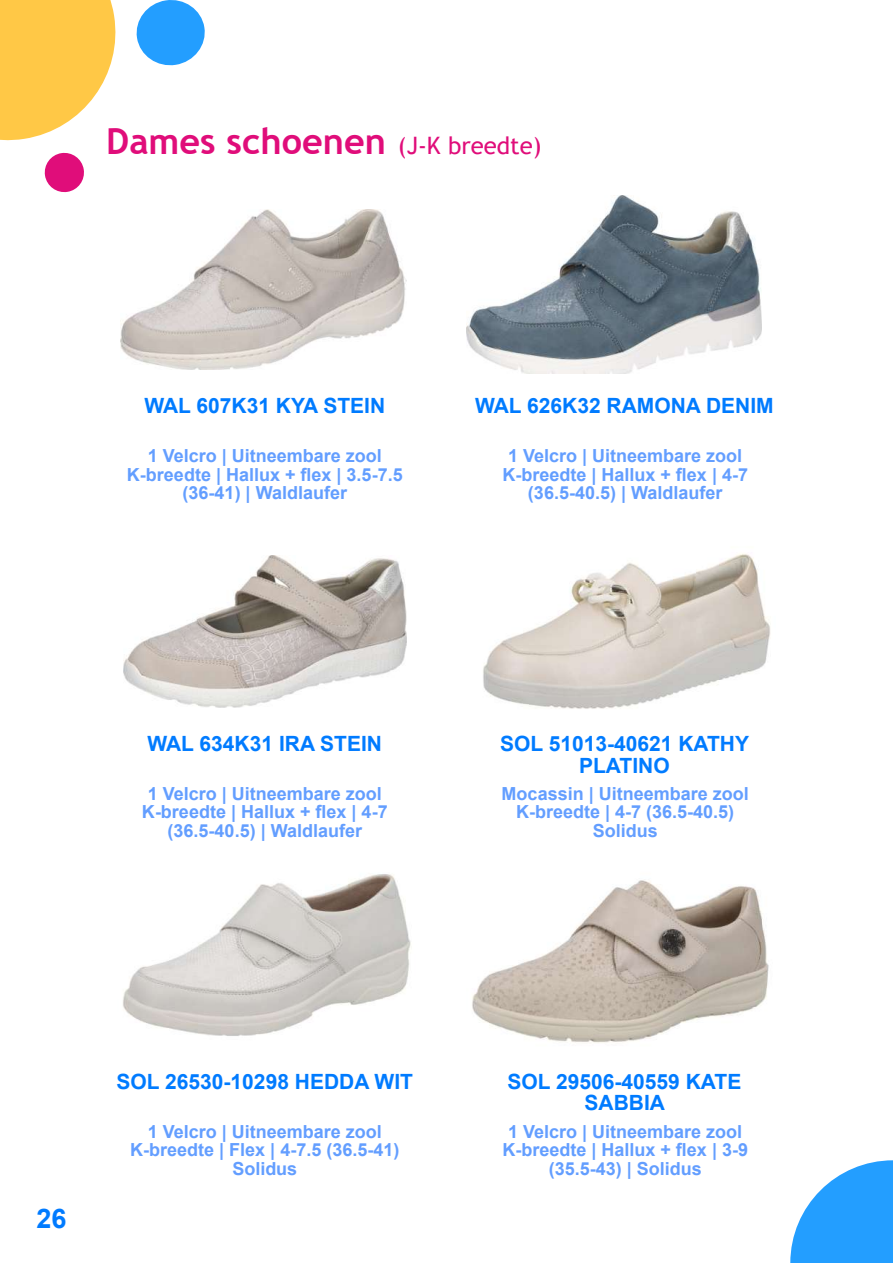
<style>
.page{position:relative;width:893px;height:1263px;background:#fff}
.page>*{position:absolute;margin:0;border:0;box-sizing:border-box;transform-origin:0 0}
.t1{font:700 36px "Trebuchet MS";color:#e00d7a}
.t2{font:700 27px "Arial";color:#007bff}
.t3{font:700 21px/21.8px "Arial";color:#007bff;text-align:center}
.t4{font:700 18px/18.6px "Arial";color:#639eff;text-align:center}
.s1{font-weight:400;font-size:24px}
</style>
<div class="page">
<img style="left:120px;top:209px;width:286px;height:161px">
<img style="left:123px;top:556px;width:284px;height:151px">
<img style="left:123px;top:874px;width:288px;height:162px">
<img style="left:467px;top:195px;width:294px;height:178px">
<img style="left:483px;top:553px;width:288px;height:156px">
<img style="left:472px;top:880px;width:297px;height:163px">
<svg style="left:136px;top:0;width:69px;height:66px"></svg>
<svg style="left:790px;top:1160px;width:103px;height:103px"></svg>
<svg style="left:0;top:0;width:116px;height:193px"></svg>
<h1 class="t1" style="left:106px;top:127px;width:437px">Dames schoenen <span class="s1">(J-K breedte)</span></h1>
<p class="t3" style="left:144px;top:397px;width:242px">WAL 607K31 KYA STEIN</p>
<p class="t4" style="left:127px;top:448px;width:277px">1 Velcro | Uitneembare zool<br>K-breedte | Hallux + flex | 3.5-7.5 (36-41) | Waldlaufer</p>
<p class="t3" style="left:475px;top:397px;width:300px">WAL 626K32 RAMONA DENIM</p>
<p class="t4" style="left:502px;top:448px;width:247px">1 Velcro | Uitneembare zool<br>K-breedte | Hallux + flex | 4-7 (36.5-40.5) | Waldlaufer</p>
<p class="t3" style="left:147px;top:735px;width:236px">WAL 634K31 IRA STEIN</p>
<p class="t4" style="left:142px;top:786px;width:247px">1 Velcro | Uitneembare zool<br>K-breedte | Hallux + flex | 4-7 (36.5-40.5) | Waldlaufer</p>
<p class="t3" style="left:500px;top:735px;width:251px">SOL 51013-40621 KATHY<br>PLATINO</p>
<p class="t4" style="left:502px;top:786px;width:249px">Mocassin | Uitneembare zool<br>K-breedte | 4-7 (36.5-40.5)<br>Solidus</p>
<h2 class="t2" style="left:37px;top:1209px;width:32px">26</h2>
<p class="t3" style="left:117px;top:1072px;width:298px">SOL 26530-10298 HEDDA WIT</p>
<p class="t4" style="left:130px;top:1123px;width:271px">1 Velcro | Uitneembare zool<br>K-breedte | Flex | 4-7.5 (36.5-41)<br>Solidus</p>
<p class="t3" style="left:507px;top:1072px;width:235px">SOL 29506-40559 KATE<br>SABBIA</p>
<p class="t4" style="left:502px;top:1123px;width:247px">1 Velcro | Uitneembare zool<br>K-breedte | Hallux + flex | 3-9 (35.5-43) | Solidus</p>
</div>
